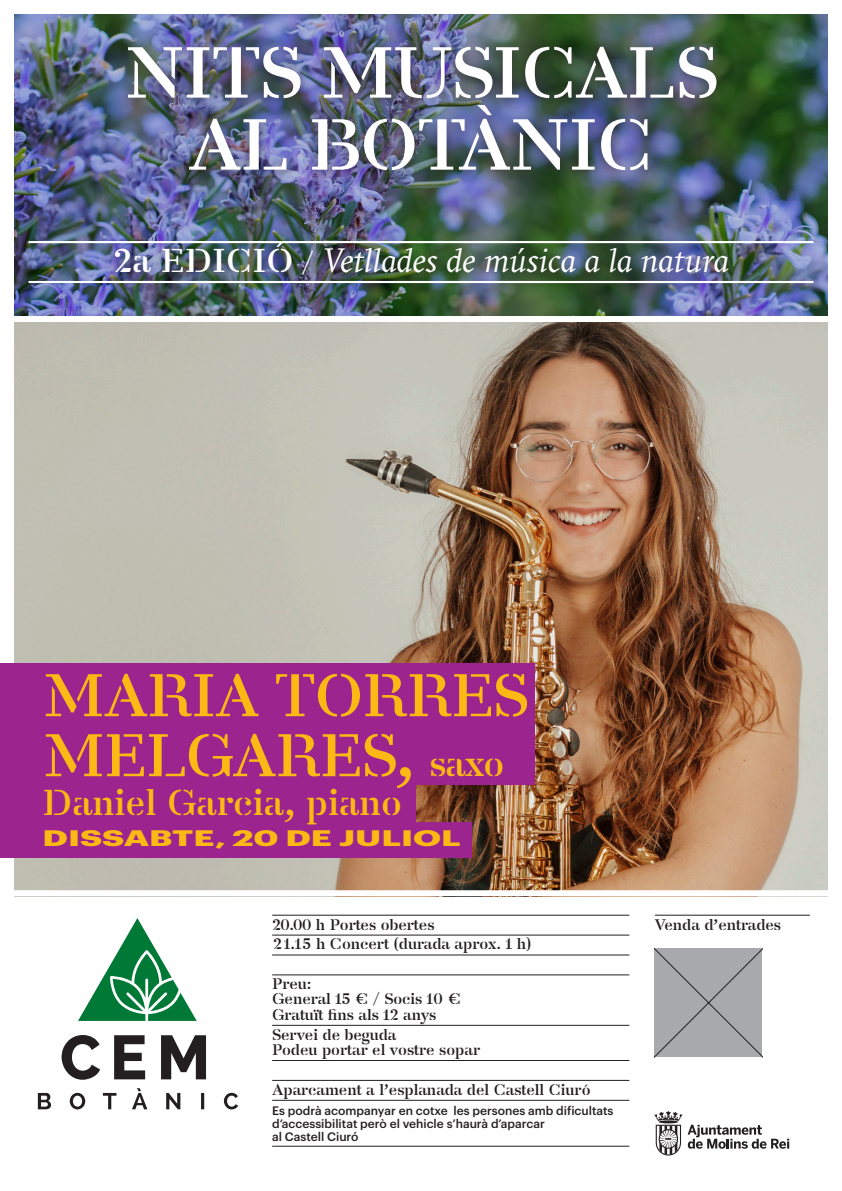
<style>
.page{position:relative;width:842px;height:1191px;background:#fff}
.page>*{position:absolute;margin:0;border:0;box-sizing:border-box;transform-origin:0 0}
.t1{font:700 72px "Danmark";letter-spacing:-.025em;color:#fff}
.t2{font:700 60px/60px "Danmark";letter-spacing:-.025em;color:#fcb814}
.t3{font:700 36px "Danmark";color:#fcb814}
.t4{font:italic 33.8px "GT Sectra";letter-spacing:-.005em;color:#fff}
.t5{font:700 22px "Graphik";color:#fcb814;scale:1.56 1}
.Estilo_de_párrafo_1{font:700 15.3px/15.3px "Danmark";color:#231f20}
.Estilo_de_párrafo_1-2{font:500 12px/13px "Graphik";color:#231f20}
.s1{font-family:"Danmark";font-weight:700;font-style:normal;font-size:33px}
.s2{font-family:"Danmark";font-weight:700;font-style:normal;font-size:26.7px}
.s3{font-size:36px}
</style>
<div class="page">
<svg style="left:78px;top:918px;width:119px;height:103px"></svg>
<svg style="left:38px;top:1035px;width:200px;height:74px"></svg>
<svg style="left:654px;top:1111px;width:135px;height:44px"></svg>
<hr style="left:272px;top:914px;width:357px;height:1px;background:#231f20">
<hr style="left:272px;top:934px;width:357px;height:1px;background:#231f20">
<hr style="left:272px;top:954px;width:357px;height:1px;background:#231f20">
<hr style="left:272px;top:974px;width:357px;height:1px;background:#231f20">
<hr style="left:272px;top:1025px;width:357px;height:1px;background:#231f20">
<hr style="left:272px;top:1060px;width:357px;height:1px;background:#231f20">
<hr style="left:272px;top:1080px;width:357px;height:1px;background:#231f20">
<hr style="left:272px;top:1099px;width:357px;height:1px;background:#231f20">
<hr style="left:272px;top:1145px;width:357px;height:1px;background:#231f20">
<hr style="left:655px;top:914px;width:155px;height:1px;background:#231f20">
<img style="left:14px;top:322px;width:814px;height:568px">
<div style="left:655px;top:949px;width:107px;height:108px;background:#a8a9ad"></div>
<div style="left:0;top:663px;width:534px;height:64px;background:#9b248e"></div>
<div style="left:0;top:720px;width:534px;height:64px;background:#9b248e"></div>
<div style="left:0;top:762px;width:415px;height:64px;background:#9b248e"></div>
<div style="left:0;top:822px;width:471px;height:36px;background:#9b248e"></div>
<img style="left:14px;top:14px;width:814px;height:302px">
<div style="left:117px;top:37px;width:612px;height:148px;background:#231f20;opacity:.75"></div>
<div style="left:104px;top:234px;width:635px;height:55px;background:#231f20;opacity:.75"></div>
<hr style="left:29px;top:241px;width:784px;height:2px;background:#fff">
<hr style="left:29px;top:281px;width:784px;height:2px;background:#fff">
<p class="t1" style="left:124px;top:31px;width:595px">NITS MUSICALS</p>
<p class="t1" style="left:188px;top:103px;width:467px">AL BOTÀNIC</p>
<p class="t4" style="left:113px;top:239px;width:617px"><span class="s1">2a EDICIÓ</span> <span class="s2">/</span> Vetllades de música a la natura</p>
<p class="t2" style="left:43px;top:667px;width:487px">MARIA TORRES<br>MELGARES, <span class="s3">saxo</span></p>
<p class="t3" style="left:43px;top:782px;width:361px">Daniel Garcia, piano</p>
<p class="t5" style="left:43px;top:821px;width:270px">DISSABTE, 20 DE JULIOL</p>
<p class="Estilo_de_párrafo_1" style="left:272px;top:917px;width:164px">20.00 h Portes obertes</p>
<p class="Estilo_de_párrafo_1" style="left:273px;top:937px;width:260px">21.15 h Concert (durada aprox. 1 h)</p>
<p class="Estilo_de_párrafo_1" style="left:272px;top:976px;width:190px">Preu:<br>General 15 € / Socis 10 €<br>Gratuït fins als 12 anys</p>
<p class="Estilo_de_párrafo_1" style="left:272px;top:1027px;width:209px">Servei de beguda<br>Podeu portar el vostre sopar</p>
<p class="Estilo_de_párrafo_1" style="left:272px;top:1082px;width:320px">Aparcament a l’esplanada del Castell Ciuró</p>
<p class="Estilo_de_párrafo_1-2" style="left:272px;top:1102px;width:343px">Es podrà acompanyar en cotxe les persones amb dificultats d’accessibilitat però el vehicle s’haurà d’aparcar<br>al Castell Ciuró</p>
<p class="Estilo_de_párrafo_1" style="left:655px;top:917px;width:128px">Venda d’entrades</p>
</div>
